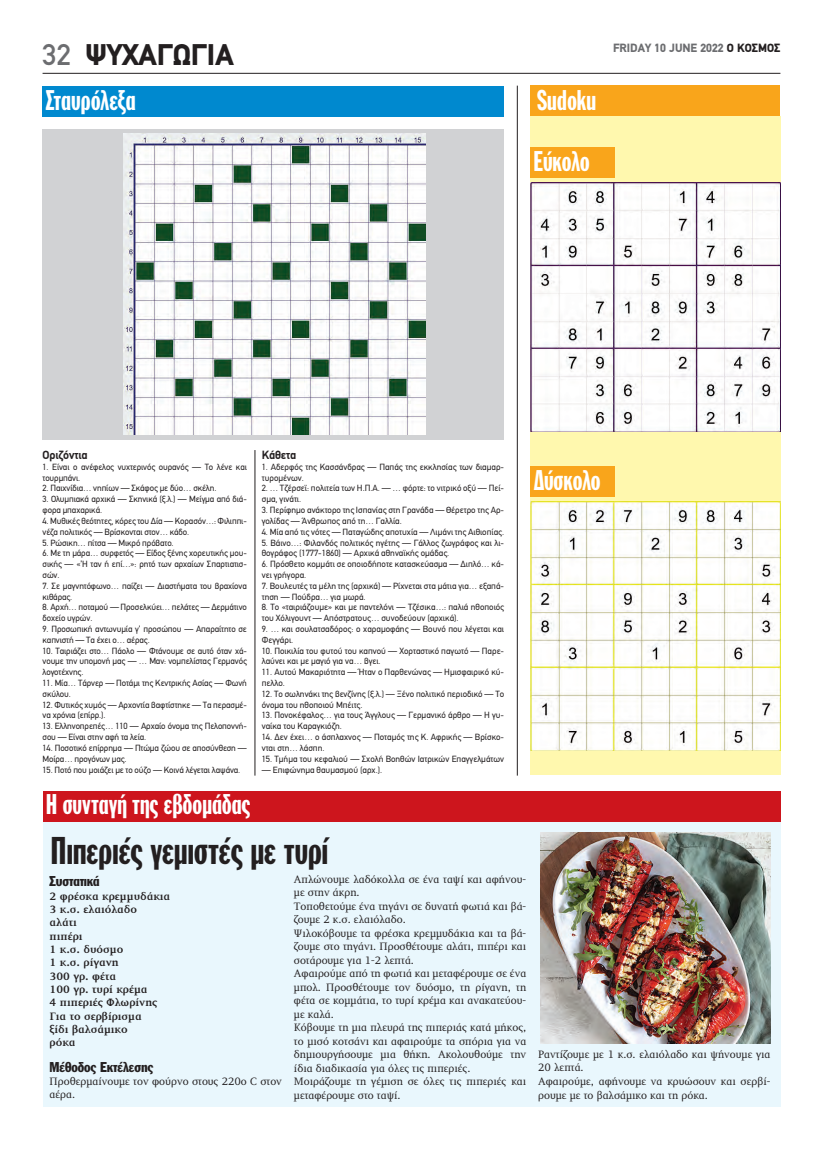
<style>
.page{position:relative;width:823px;height:1149px;background:#fff}
.page>*{position:absolute;margin:0;border:0;box-sizing:border-box;transform-origin:0 0}
.t1{font:38px "Franklin Gothic Greek Extra Cond";letter-spacing:-.055em;color:#231f20}
.t2{font:900 30px "PF Din Text";color:#231f20}
.t3{font:28px "Franklin Gothic Greek Extra Cond";letter-spacing:-.055em;color:#fff}
.t4{font:14px "Franklin Gothic Greek Cond";letter-spacing:-.01em;color:#231f20}
.t5{font:900 12px "PF Din Text";color:#6c6d70}
.t6{font:700 12px "PF Din Text";letter-spacing:-.01em;color:#231f20}
.t7{font:11px/13.5px "PF Diplomat";color:#231f20}
.t8{font:700 11px/13.3px "PF Diplomat";color:#231f20}
.t9{font:9px/10.8px "PF Din Text";color:#231f20}
.s1{font-weight:500;color:#6c6d70}
.s2{color:#231f20}
</style>
<div class="page">
<hr style="left:43px;top:73px;width:737px;height:1px;background:#231f20">
<div style="left:43px;top:819px;width:737px;height:287px;background:#e9f7fd"></div>
<div style="left:530px;top:116px;width:250px;height:658px;background:#fff8ae"></div>
<hr style="left:516px;top:86px;width:1px;height:689px;background:#231f20">
<div style="left:43px;top:86px;width:461px;height:30px;background:#0089cf"></div>
<div style="left:530px;top:147px;width:84px;height:31px;background:#f9a51b"></div>
<div style="left:530px;top:86px;width:250px;height:30px;background:#f9a51b"></div>
<div style="left:43px;top:790px;width:737px;height:31px;background:#cd151d"></div>
<hr style="left:254px;top:450px;width:1px;height:325px;background:#231f20">
<div style="left:43px;top:129px;width:461px;height:310px;background:#d1d2d4"></div>
<img style="left:124px;top:133px;width:301px;height:301px">
<img style="left:530px;top:501px;width:250px;height:249px">
<img style="left:530px;top:182px;width:250px;height:249px">
<div style="left:530px;top:466px;width:84px;height:30px;background:#f9a51b"></div>
<img style="left:540px;top:832px;width:229px;height:211px">
<h2 class="t2" style="left:43px;top:37px;width:192px"><span class="s1">32</span> ΨΥΧΑΓΩΓΙΑ</h2>
<h3 class="t5" style="left:612px;top:40px;width:169px">FRIDAY 10 JUNE 2022 <span class="s2">Ο ΚΟΣΜΟΣ</span></h3>
<h3 class="t3" style="left:45px;top:85px;width:93px">Σταυρόλεξα</h3>
<h3 class="t3" style="left:533px;top:146px;width:59px">Εύκολo</h3>
<h3 class="t3" style="left:536px;top:85px;width:62px">Sudoku</h3>
<h3 class="t6" style="left:43px;top:448px;width:46px">Οριζόντια</h3>
<p class="t9" style="left:43px;top:461px;width:206px">1. Είναι ο ανέφελος νυχτερινός ουρανός — Το λένε και τουρμπάνι.</p>
<p class="t9" style="left:43px;top:483px;width:175px">2. Παιχνίδια… νηπίων — Σκάφος με δύο… σκέλη.</p>
<p class="t9" style="left:43px;top:493px;width:206px">3. Ολυμπιακά αρχικά — Σκηνικά (ξ.λ.) — Μείγμα από διά&shy;φορα μπαχαρικά.</p>
<p class="t9" style="left:43px;top:515px;width:206px">4. Μυθικές θεότητες, κόρες του Δία — Κορασόν…: Φιλιππι&shy;νέζα πολιτικός — Βρίσκονται στον… κάδο.</p>
<p class="t9" style="left:43px;top:537px;width:132px">5. Ρώσικη… πίτσα — Μικρό πρόβατο.</p>
<p class="t9" style="left:43px;top:547px;width:206px;text-align:justify">6. Με τη μάρα… συρφετός — Είδος ξένης χορευτικής μου&shy;σικής — «’Η ταν ή επί…»: ρητό των αρχαίων Σπαρτιατισ&shy;σών.</p>
<p class="t9" style="left:43px;top:580px;width:206px">7. Σε μαγνητόφωνο… παίζει — Διαστήματα του βραχίονα κιθάρας.</p>
<p class="t9" style="left:43px;top:601px;width:206px">8. Αρχή… ποταμού — Προσελκύει… πελάτες — Δερμάτινο δοχείο υγρών.</p>
<p class="t9" style="left:43px;top:623px;width:206px">9. Προσωπική αντωνυμία γ’ προσώπου — Απαραίτητο σε καπνιστή — Τα έχει ο… αέρας.</p>
<p class="t9" style="left:43px;top:645px;width:206px;text-align:justify">10. Ταιριάζει στο… Πάολο — Φτάνουμε σε αυτό όταν χά&shy;νουμε την υπομονή μας — … Μαν: νομπελίστας Γερμανός λογοτέχνης.</p>
<p class="t9" style="left:43px;top:677px;width:206px">11. Μία… Τάρνερ — Ποτάμι της Κεντρικής Ασίας — Φωνή σκύλου.</p>
<p class="t9" style="left:43px;top:699px;width:206px">12. Φυτικός χυμός — Αρχοντία βαφτίστηκε — Τα περασμέ&shy;να χρόνια (επίρρ.).</p>
<p class="t9" style="left:43px;top:720px;width:206px">13. Ελληνοπρεπές… 110 — Αρχαίο όνομα της Πελοποννή&shy;σου — Είναι στην αφή τα λεία.</p>
<p class="t9" style="left:43px;top:742px;width:206px">14. Ποσοτικό επίρρημα — Πτώμα ζώου σε αποσύνθεση —<br>Μοίρα… προγόνων μας.</p>
<p class="t9" style="left:43px;top:763px;width:199px">15. Ποτό που μοιάζει με το ούζο — Κοινά λέγεται λαψάνα.</p>
<h3 class="t3" style="left:45px;top:789px;width:207px">Η συνταγή της εβδομάδας</h3>
<h3 class="t6" style="left:261px;top:448px;width:36px">Κάθετα</h3>
<p class="t9" style="left:261px;top:461px;width:244px">1. Αδερφός της Κασσάνδρας — Παπάς της εκκλησίας των διαμαρ&shy;τυρομένων.</p>
<p class="t9" style="left:261px;top:483px;width:244px">2. … Τζέρσεϊ: πολιτεία των Η.Π.Α. — … φόρτε: το νιτρικό οξύ — Πεί&shy;σμα, γινάτι.</p>
<p class="t9" style="left:261px;top:504px;width:244px">3. Περίφημο ανάκτορο της Ισπανίας στη Γρανάδα — Θέρετρο της Αρ&shy;γολίδας — Άνθρωπος από τη… Γαλλία.</p>
<p class="t9" style="left:261px;top:526px;width:244px">4. Μία από τις νότες — Παταγώδης αποτυχία — Λιμάνι της Αιθιοπίας.</p>
<p class="t9" style="left:261px;top:537px;width:244px">5. Βάινο…: Φιλανδός πολιτικός ηγέτης — Γάλλος ζωγράφος και λι&shy;θογράφος (1777-1860) — Αρχικά αθηναϊκής ομάδας.</p>
<p class="t9" style="left:261px;top:558px;width:244px">6. Πρόσθετο κομμάτι σε οποιοδήποτε κατασκεύασμα — Διπλό… κά&shy;νει γρήγορα.</p>
<p class="t9" style="left:261px;top:580px;width:244px">7. Βουλευτές τα μέλη της (αρχικά) — Ρίχνεται στα μάτια για… εξαπά&shy;τηση — Πούδρα… για μωρά.</p>
<p class="t9" style="left:261px;top:601px;width:244px">8. Το «ταιριάζουμε» και με παντελόνι — Τζέσικα…: παλιά ηθοποιός του Χόλιγουντ — Απόστρατους… συνοδεύουν (αρχικά).</p>
<p class="t9" style="left:261px;top:623px;width:244px">9. … και σουλατσαδόρος: ο χαραμοφάης — Βουνό που λέγεται και<br>Φεγγάρι.</p>
<p class="t9" style="left:261px;top:645px;width:244px">10. Ποικιλία του φυτού του καπνού — Χορταστικό παγωτό — Παρε&shy;λαύνει και με μαγιό για να… βγει.</p>
<p class="t9" style="left:261px;top:666px;width:244px">11. Αυτού Μακαριότητα — Ήταν ο Παρθενώνας — Ημισφαιρικό κύ&shy;πελλο.</p>
<p class="t9" style="left:261px;top:688px;width:244px">12. Το σωληνάκι της βενζίνης (ξ.λ.) — Ξένο πολιτικό περιοδικό — Το όνομα του ηθοποιού Μπέιτς.</p>
<p class="t9" style="left:261px;top:709px;width:244px">13. Πονοκέφαλος… για τους Άγγλους — Γερμανικό άρθρο — Η γυ&shy;ναίκα του Καραγκιόζη.</p>
<p class="t9" style="left:261px;top:731px;width:244px">14. Δεν έχει… ο άσπλαχνος — Ποταμός της Κ. Αφρικής — Βρίσκο&shy;νται στη… λάσπη.</p>
<p class="t9" style="left:261px;top:753px;width:244px">15. Τμήμα του κεφαλιού — Σχολή Βοηθών Ιατρικών Επαγγελμάτων</p>
<p class="t9" style="left:261px;top:763px;width:122px">— Επιφώνημα θαυμασμού (αρχ.).</p>
<h1 class="t1" style="left:50px;top:829px;width:281px">Πιπεριές γεμιστές με τυρί</h1>
<h3 class="t3" style="left:532px;top:465px;width:70px">Δύσκολο</h3>
<h3 class="t4" style="left:50px;top:873px;width:51px">Συστατικά</h3>
<p class="t8" style="left:50px;top:889px;width:122px">2 φρέσκα κρεμμυδάκια<br>3 κ.σ. ελαιόλαδο<br>αλάτι<br>πιπέρι<br>1 κ.σ. δυόσμο<br>1 κ.σ. ρίγανη<br>300 γρ. φέτα<br>100 γρ. τυρί κρέμα<br>4 πιπεριές Φλωρίνης<br>Για το σερβίρισμα<br>ξίδι βαλσάμικο<br>ρόκα</p>
<h3 class="t4" style="left:50px;top:1058px;width:105px">Μέθοδος Εκτέλεσης</h3>
<p class="t7" style="left:50px;top:1074px;width:233px">Προθερμαίνουμε τον φούρνο στους 220ο C στον αέρα.</p>
<p class="t7" style="left:294px;top:872px;width:234px">Απλώνουμε λαδόκολλα σε ένα ταψί και αφήνου&shy;με στην άκρη.<br>Τοποθετούμε ένα τηγάνι σε δυνατή φωτιά και βά&shy;ζουμε 2 κ.σ. ελαιόλαδο.<br>Ψιλοκόβουμε τα φρέσκα κρεμμυδάκια και τα βά&shy;ζουμε στο τηγάνι. Προσθέτουμε αλάτι, πιπέρι και σοτάρουμε για 1-2 λεπτά.<br>Αφαιρούμε από τη φωτιά και μεταφέρουμε σε ένα μπολ. Προσθέτουμε τον δυόσμο, τη ρίγανη, τη φέτα σε κομμάτια, το τυρί κρέμα και ανακατεύου&shy;με καλά.<br>Κόβουμε τη μια πλευρά της πιπεριάς κατά μήκος, το μισό κοτσάνι και αφαιρούμε τα σπόρια για να δημιουργήσουμε μια θήκη. Ακολουθούμε την ίδια διαδικασία για όλες τις πιπεριές.<br>Μοιράζουμε τη γέμιση σε όλες τις πιπεριές και μεταφέρουμε στο ταψί.</p>
<p class="t7" style="left:538px;top:1047px;width:234px">Ραντίζουμε με 1 κ.σ. ελαιόλαδο και ψήνουμε για 20 λεπτά.<br>Αφαιρούμε, αφήνουμε να κρυώσουν και σερβί&shy;ρουμε με το βαλσάμικο και τη ρόκα.</p>
</div>
